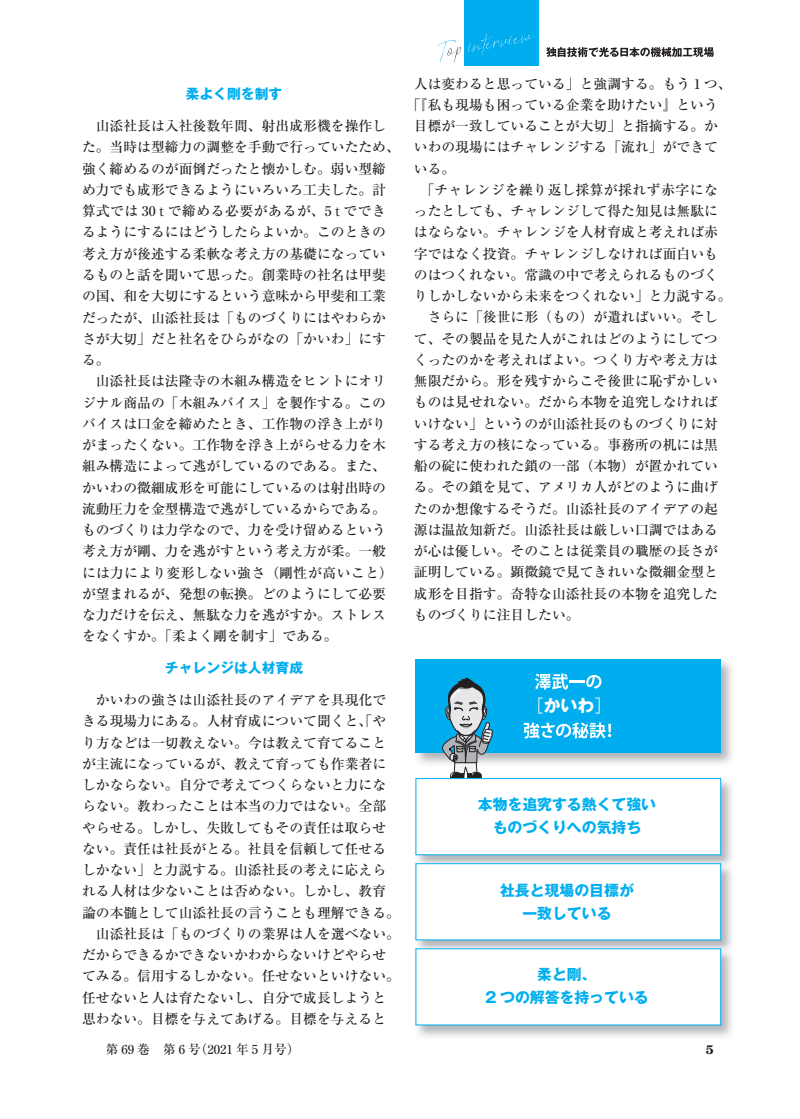
<style>
.page{position:relative;width:800px;height:1119px;background:#fff}
.page>*{position:absolute;margin:0;border:0;box-sizing:border-box;transform-origin:0 0}
.t1{font:700 16.95px "Gothic MB101";color:#fff}
.t2{font:700 14.85px/23.4px "Gothic MB101";color:#00aeef;text-align:center}
.t3{font:500 13.8px/21.3px "Ryumin";color:#231f20}
.t4{font:500 13.8px "Ryumin";letter-spacing:.02em;color:#231f20}
.t5{font:700 13.8px "Gothic MB101";color:#00aeef}
.t6{font:500 12.75px "Ryumin";color:#231f20}
.t7{font:700 12.45px "New Century Schlbk";color:#231f20;scale:1.11 1}
.s1{font-weight:300}
</style>
<div class="page">
<img style="left:415px;top:659px;width:317px;height:105px">
<div style="left:415px;top:659px;width:305px;height:93px;background:#00aeef"></div>
<img style="left:415px;top:778px;width:317px;height:83px">
<svg style="left:441px;top:677px;width:51px;height:101px"></svg>
<div style="left:416px;top:778px;width:304px;height:76px;background:#fff"></div>
<div style="left:415px;top:778px;width:305px;height:76px;border:1px solid #00aeef"></div>
<img style="left:415px;top:869px;width:317px;height:77px">
<img style="left:419px;top:861px;width:311px;height:8px">
<div style="left:416px;top:863px;width:304px;height:76px;background:#fff"></div>
<div style="left:415px;top:863px;width:305px;height:76px;border:1px solid #00aeef"></div>
<img style="left:415px;top:954px;width:317px;height:83px">
<img style="left:419px;top:946px;width:311px;height:8px">
<div style="left:416px;top:948px;width:304px;height:76px;background:#fff"></div>
<svg style="left:535px;top:673px;width:66px;height:16px"></svg>
<svg style="left:523px;top:722px;width:88px;height:16px"></svg>
<div style="left:464px;top:0;width:75px;height:66px;background:#00aeef"></div>
<svg style="left:546px;top:47px;width:167px;height:10px"></svg>
<svg style="left:468px;top:34px;width:66px;height:21px"></svg>
<svg style="left:436px;top:40px;width:25px;height:23px"></svg>
<p class="t5" style="left:186px;top:89px;width:98px">柔よく剛を制す</p>
<p class="t3" style="left:82px;top:117px;width:319px;text-indent:14px">山添社長は入社後数年間、射出成形機を操作した。当時は型締力の調整を手動で行っていたため、強く締めるのが面倒だったと懐かしむ。弱い型締め力でも成形できるようにいろいろ工夫した。計算式では 30 t で締める必要があるが、5 t でできるようにするにはどうしたらよいか。このときの考え方が後述する柔軟な考え方の基礎になっているものと話を聞いて思った。創業時の社名は甲斐の国、和を大切にするという意味から甲斐和工業だったが、山添社長は「ものづくりにはやわらかさが大切」だと社名をひらがなの「かいわ」にする。</p>
<p class="t3" style="left:82px;top:372px;width:312px;text-indent:14px">山添社長は法隆寺の木組み構造をヒントにオリジナル商品の「木組みバイス」を製作する。このバイスは口金を締めたとき、工作物の浮き上がりがまったくない。工作物を浮き上がらせる力を木組み構造によって逃がしているのである。また、かいわの微細成形を可能にしているのは射出時の流動圧力を金型構造で逃がしているからである。ものづくりは力学なので、力を受け留めるという考え方が剛、力を逃がすという考え方が柔。一般には力により変形しない強さ（剛性が高いこと）が望まれるが、発想の転換。どのようにして必要な力だけを伝え、無駄な力を逃がすか。ストレスをなくすか。「柔よく剛を制す」である。</p>
<p class="t5" style="left:165px;top:662px;width:140px">チャレンジは人材育成</p>
<p class="t3" style="left:96px;top:691px;width:292px">かいわの強さは山添社長のアイデアを具現化で</p>
<p class="t3" style="left:82px;top:712px;width:305px">きる現場力にある。人材育成について聞くと、「や</p>
<p class="t3" style="left:82px;top:733px;width:305px">り方などは一切教えない。今は教えて育てること</p>
<p class="t3" style="left:82px;top:754px;width:305px">が主流になっているが、教えて育っても作業者に</p>
<p class="t3" style="left:82px;top:776px;width:305px">しかならない。自分で考えてつくらないと力にな</p>
<p class="t3" style="left:82px;top:797px;width:305px">らない。教わったことは本当の力ではない。全部</p>
<p class="t3" style="left:82px;top:818px;width:305px">やらせる。しかし、失敗してもその責任は取らせ</p>
<p class="t3" style="left:82px;top:839px;width:305px">ない。責任は社長がとる。社員を信頼して任せる</p>
<p class="t3" style="left:82px;top:861px;width:305px">しかない」と力説する。山添社長の考えに応えら</p>
<p class="t3" style="left:82px;top:882px;width:305px">れる人材は少ないことは否めない。しかし、教育</p>
<p class="t3" style="left:82px;top:903px;width:319px">論の本髄として山添社長の言うことも理解できる。</p>
<p class="t3" style="left:96px;top:924px;width:305px">山添社長は「ものづくりの業界は人を選べない。</p>
<p class="t3" style="left:82px;top:946px;width:305px">だからできるかできないかわからないけどやらせ</p>
<p class="t3" style="left:82px;top:967px;width:319px">てみる。信用するしかない。任せないといけない。</p>
<p class="t3" style="left:82px;top:988px;width:305px">任せないと人は育たないし、自分で成長しようと</p>
<p class="t3" style="left:82px;top:1009px;width:305px">思わない。目標を与えてあげる。目標を与えると</p>
<p class="t3" style="left:414px;top:75px;width:319px">人は変わると思っている」と強調する。もう 1 つ、</p>
<p class="t3" style="left:407px;top:96px;width:312px">「『私も現場も困っている企業を助けたい』という</p>
<p class="t3" style="left:414px;top:117px;width:305px">目標が一致していることが大切」と指摘する。か</p>
<p class="t3" style="left:414px;top:138px;width:305px">いわの現場にはチャレンジする「流れ」ができて</p>
<p class="t3" style="left:414px;top:160px;width:43px">いる。</p>
<p class="t4" style="left:420px;top:185px;width:299px">「チャレンジを繰り返し採算が採れず赤字にな</p>
<p class="t3" style="left:414px;top:202px;width:305px">ったとしても、チャレンジして得た知見は無駄に</p>
<p class="t3" style="left:414px;top:223px;width:305px">はならない。チャレンジを人材育成と考えれば赤</p>
<p class="t3" style="left:414px;top:245px;width:305px">字ではなく投資。チャレンジしなければ面白いも</p>
<p class="t3" style="left:414px;top:266px;width:305px">のはつくれない。常識の中で考えられるものづく</p>
<p class="t3" style="left:414px;top:287px;width:319px">りしかしないから未来をつくれない」と力説する。</p>
<p class="t3" style="left:427px;top:308px;width:292px">さらに「後世に形（もの）が遺ればいい。そし</p>
<p class="t3" style="left:414px;top:330px;width:305px">て、その製品を見た人がこれはどのようにしてつ</p>
<p class="t3" style="left:414px;top:351px;width:305px">くったのかを考えればよい。つくり方や考え方は</p>
<p class="t3" style="left:414px;top:372px;width:305px">無限だから。形を残すからこそ後世に恥ずかしい</p>
<p class="t3" style="left:414px;top:393px;width:305px">ものは見せれない。だから本物を追究しなければ</p>
<p class="t3" style="left:414px;top:415px;width:305px">いけない」というのが山添社長のものづくりに対</p>
<p class="t3" style="left:414px;top:436px;width:305px">する考え方の核になっている。事務所の机には黒</p>
<p class="t3" style="left:414px;top:457px;width:305px">船の碇に使われた鎖の一部（本物）が置かれてい</p>
<p class="t3" style="left:414px;top:478px;width:305px">る。その鎖を見て、アメリカ人がどのように曲げ</p>
<p class="t3" style="left:414px;top:499px;width:305px">たのか想像するそうだ。山添社長のアイデアの起</p>
<p class="t3" style="left:414px;top:521px;width:305px">源は温故知新だ。山添社長は厳しい口調ではある</p>
<p class="t3" style="left:414px;top:542px;width:305px">が心は優しい。そのことは従業員の職歴の長さが</p>
<p class="t3" style="left:414px;top:563px;width:305px">証明している。顕微鏡で見てきれいな微細金型と</p>
<p class="t3" style="left:414px;top:584px;width:305px">成形を目指す。奇特な山添社長の本物を追究した</p>
<p class="t3" style="left:414px;top:606px;width:167px">ものづくりに注目したい。</p>
<p class="t1" style="left:526px;top:698px;width:86px"><span class="s1">［</span>かいわ<span class="s1">］</span></p>
<p class="t2" style="left:477px;top:794px;width:180px">本物を追究する熱くて強いものづくりへの気持ち</p>
<p class="t2" style="left:500px;top:880px;width:135px">社長と現場の目標が一致している</p>
<p class="t2" style="left:485px;top:964px;width:165px">柔と剛、<br>2 つの解答を持っている</p>
<p class="t6" style="left:105px;top:1044px;width:196px">第 69 巻 第 6 号（2021 年 5 月号）</p>
<p class="t7" style="left:705px;top:1041px;width:9px">5</p>
</div>
